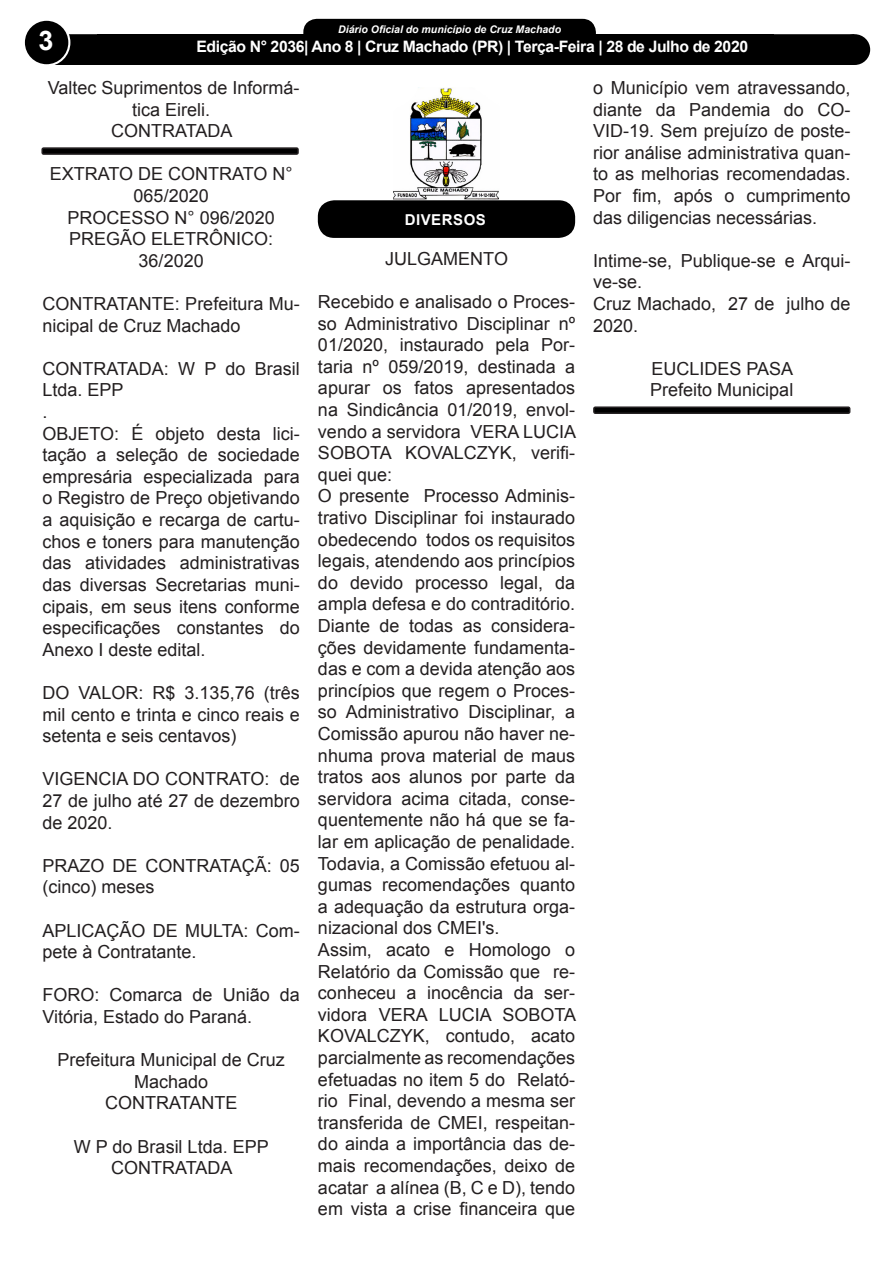
<style>
.page{position:relative;width:893px;height:1263px;background:#fff}
.page>*{position:absolute;margin:0;border:0;box-sizing:border-box;transform-origin:0 0}
.t1{font:700 27px "Arial";color:#fff}
.t2{font:18px/21.6px "Arial";color:#231f20;text-align:justify}
.t3{font:700 15.75px "Arial";letter-spacing:-.025em;color:#fff}
.t4{font:700 15px "Arial";color:#fff}
.t5{font:700 15px "Arial";letter-spacing:.035em;color:#fff}
.t6{font:italic 700 10.5px "Arial";color:#fff}
</style>
<div class="page">
<div style="left:305px;top:20px;width:289px;height:28px;background:#000;border-radius:12px"></div>
<div style="left:303px;top:19px;width:293px;height:31px;border:3px solid #000;border-radius:12px"></div>
<div style="left:39px;top:34px;width:815px;height:31px;background:#000"></div>
<div style="left:24px;top:20px;width:45px;height:45px;background:#000;border-radius:50%"></div>
<div style="left:23px;top:19px;width:47px;height:47px;border:2px solid #fff;border-radius:50%"></div>
<div style="left:840px;top:35px;width:29px;height:29px;background:#000;border-radius:50%"></div>
<div style="left:839px;top:34px;width:31px;height:31px;border:2px solid #000;border-radius:50%"></div>
<div style="left:42px;top:148px;width:256px;height:6px;background:#000;border-radius:2px"></div>
<div style="left:41px;top:147px;width:258px;height:8px;border:2px solid #231f20;border-radius:2px"></div>
<img style="left:393px;top:88px;width:106px;height:111px">
<div style="left:318px;top:200px;width:257px;height:38px;background:#000;border-radius:16px"></div>
<div style="left:594px;top:407px;width:256px;height:6px;background:#000;border-radius:2px"></div>
<div style="left:593px;top:406px;width:257px;height:8px;border:2px solid #231f20;border-radius:2px"></div>
<p class="t6" style="left:338px;top:22px;width:224px">Diário Oficial do município de Cruz Machado</p>
<p class="t4" style="left:205px;top:40px;width:491px">Edição 1145 - Cruz Machado (PR) - Terça-Feira - 3 de Janeiro de 2017</p>
<p class="t1" style="left:38px;top:21px;width:17px">3</p>
<p class="t3" style="left:196px;top:35px;width:553px">Edição N° 2036| Ano 8 | Cruz Machado (PR) | Terça-Feira | 28 de Julho de 2020</p>
<p class="t2" style="left:48px;top:77px;width:253px;text-align:center">Valtec Suprimentos de Informá&shy;tica Eireli.</p>
<p class="t2" style="left:111px;top:120px;width:123px">CONTRATADA</p>
<p class="t2" style="left:50px;top:163px;width:244px;text-align:center">EXTRATO DE CONTRATO N°<br>065/2020</p>
<p class="t2" style="left:68px;top:206px;width:209px">PROCESSO N° 096/2020</p>
<p class="t2" style="left:69px;top:228px;width:206px;text-align:center">PREGÃO ELETRÔNICO:<br>36/2020</p>
<p class="t2" style="left:43px;top:293px;width:259px">CONTRATANTE: Prefeitura Mu&shy;nicipal de Cruz Machado</p>
<p class="t2" style="left:43px;top:358px;width:259px">CONTRATADA: W P do Brasil<br>Ltda. EPP</p>
<p class="t2" style="left:43px;top:401px;width:7px">.</p>
<p class="t2" style="left:43px;top:422px;width:259px">OBJETO: É objeto desta lici&shy;tação a seleção de sociedade empresária especializada para o Registro de Preço objetivando a aquisição e recarga de cartu&shy;chos e toners para manutenção das atividades administrativas das diversas Secretarias muni&shy;cipais, em seus itens conforme especificações constantes do Anexo I deste edital.</p>
<p class="t2" style="left:43px;top:682px;width:259px">DO VALOR: R$ 3.135,76 (três mil cento e trinta e cinco reais e setenta e seis centavos)</p>
<p class="t2" style="left:43px;top:768px;width:259px">VIGENCIA DO CONTRATO: de 27 de julho até 27 de dezembro de 2020.</p>
<p class="t2" style="left:43px;top:854px;width:259px">PRAZO DE CONTRATAÇÃ: 05 (cinco) meses</p>
<p class="t2" style="left:43px;top:919px;width:259px">APLICAÇÃO DE MULTA: Com&shy;pete à Contratante.</p>
<p class="t2" style="left:43px;top:984px;width:259px">FORO: Comarca de União da<br>Vitória, Estado do Paraná.</p>
<p class="t2" style="left:58px;top:1049px;width:229px;text-align:center">Prefeitura Municipal de Cruz<br>Machado</p>
<p class="t2" style="left:105px;top:1092px;width:134px">CONTRATANTE</p>
<p class="t2" style="left:74px;top:1135px;width:196px">W P do Brasil Ltda. EPP</p>
<p class="t2" style="left:111px;top:1157px;width:123px">CONTRATADA</p>
<p class="t2" style="left:593px;top:77px;width:259px">o Município vem atravessando, diante da Pandemia do CO-VID-19. Sem prejuízo de poste&shy;rior análise administrativa quan&shy;to as melhorias recomendadas.<br>Por fim, após o cumprimento das diligencias necessárias.</p>
<p class="t2" style="left:593px;top:250px;width:259px">Intime-se, Publique-se e Arqui&shy;ve-se.</p>
<p class="t2" style="left:593px;top:293px;width:259px">Cruz Machado, 27 de julho de<br>2020.</p>
<p class="t2" style="left:651px;top:358px;width:143px">EUCLIDES PASA</p>
<p class="t2" style="left:650px;top:379px;width:145px">Prefeito Municipal</p>
<p class="t5" style="left:405px;top:209px;width:83px">DIVERSOS</p>
<p class="t2" style="left:385px;top:247px;width:124px">JULGAMENTO</p>
<p class="t2" style="left:318px;top:291px;width:260px">Recebido e analisado o Proces&shy;so Administrativo Disciplinar nº 01/2020, instaurado pela Por&shy;taria nº 059/2019, destinada a apurar os fatos apresentados na Sindicância 01/2019, envol&shy;vendo a servidora VERA LUCIA SOBOTA KOVALCZYK, verifi&shy;quei que:</p>
<p class="t2" style="left:318px;top:485px;width:259px">O presente Processo Adminis&shy;trativo Disciplinar foi instaurado obedecendo todos os requisitos legais, atendendo aos princípios do devido processo legal, da ampla defesa e do contraditório.</p>
<p class="t2" style="left:318px;top:615px;width:259px">Diante de todas as considera&shy;ções devidamente fundamenta&shy;das e com a devida atenção aos princípios que regem o Proces&shy;so Administrativo Disciplinar, a Comissão apurou não haver ne&shy;nhuma prova material de maus tratos aos alunos por parte da servidora acima citada, conse&shy;quentemente não há que se fa&shy;lar em aplicação de penalidade.<br>Todavia, a Comissão efetuou al&shy;gumas recomendações quanto a adequação da estrutura orga&shy;nizacional dos CMEI's.</p>
<p class="t2" style="left:318px;top:939px;width:260px">Assim, acato e Homologo o Relatório da Comissão que re&shy;conheceu a inocência da ser&shy;vidora VERA LUCIA SOBOTA KOVALCZYK, contudo, acato parcialmente as recomendações efetuadas no item 5 do Relató&shy;rio Final, devendo a mesma ser transferida de CMEI, respeitan&shy;do ainda a importância das de&shy;mais recomendações, deixo de acatar a alínea (B, C e D), tendo em vista a crise financeira que</p>
</div>
